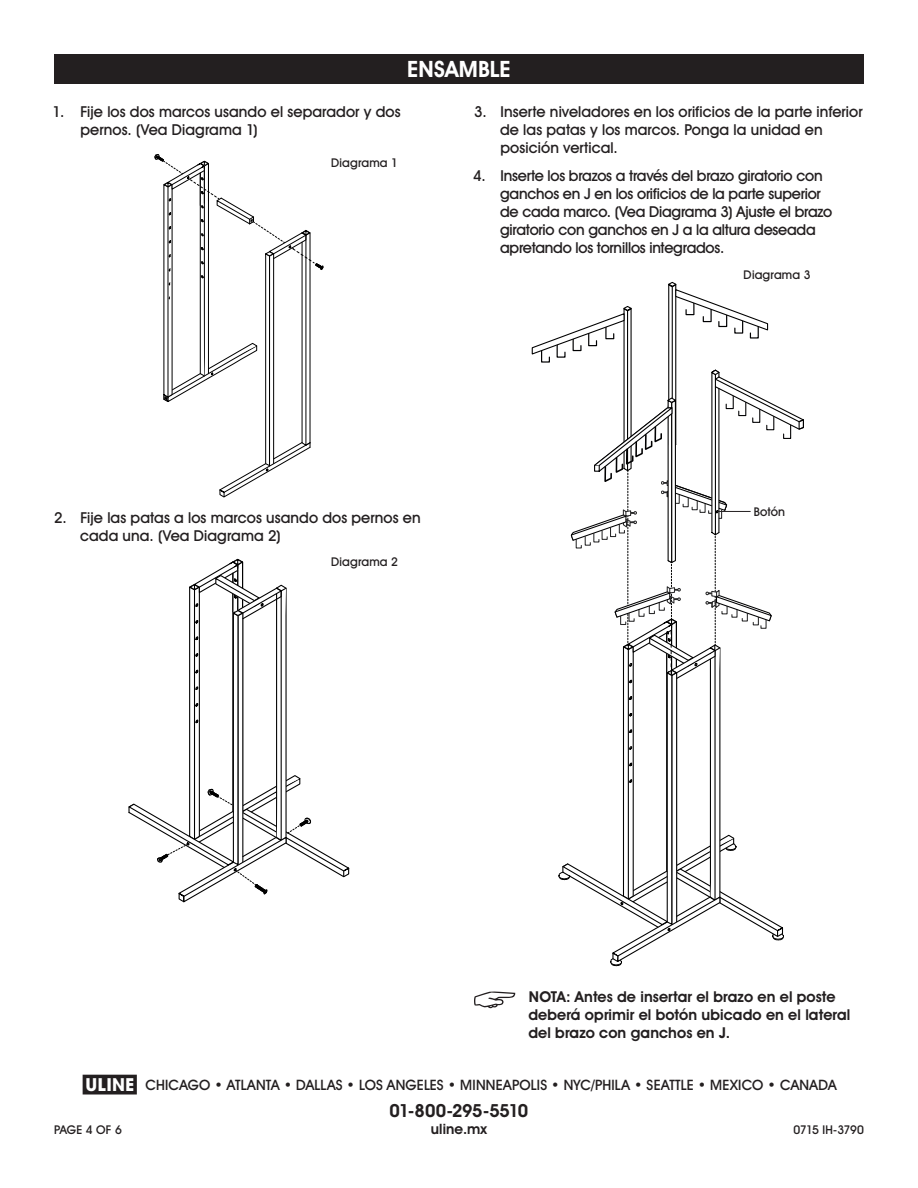
<style>
.page{position:relative;width:918px;height:1188px;background:#fff}
.page>*{position:absolute;margin:0;border:0;box-sizing:border-box;transform-origin:0 0}
._2_HEADING_REVERSE{font:700 22.5px "Uline Two Knine";letter-spacing:.01em;color:#fff}
.USA_Footer_Phone{font:700 18px "Uline Two Knine";letter-spacing:-.025em;color:#231f20}
.t1{font:15px/18px "Uline Two Knine";letter-spacing:-.01em;color:#231f20}
._1_BODY_ALERT{font:700 15px/18px "Uline Two Knine";letter-spacing:.005em;color:#231f20}
.USA_Cities_Footer{font:14.25px "Uline Two Knine";letter-spacing:.01em;color:#231f20}
.USA_Footer_Website{font:700 14.25px "Uline Two Knine";letter-spacing:.01em;color:#231f20}
.FIGURE{font:12px "Uline Two Knine";letter-spacing:.015em;color:#231f20}
.FIGURE-2{font:12px "Uline Two Knine";letter-spacing:-.03em;color:#231f20}
.s1{font-size:18px}
</style>
<div class="page">
<div style="left:54px;top:54px;width:810px;height:30px;background:#231f20"></div>
<svg style="left:474px;top:991px;width:41px;height:17px"></svg>
<svg style="left:128px;top:558px;width:222px;height:345px"></svg>
<svg style="left:154px;top:154px;width:170px;height:344px"></svg>
<svg style="left:531px;top:281px;width:273px;height:686px"></svg>
<hr style="left:717px;top:511px;width:34px;height:1px;background:#231f20">
<p class="_2_HEADING_REVERSE" style="left:407px;top:56px;width:105px">ENSAMBLE</p>
<p class="t1" style="left:81px;top:102px;width:322px;text-indent:-28px">1. Fije los dos marcos usando el separador y dos pernos. (Vea Diagrama 1)</p>
<p class="FIGURE" style="left:331px;top:155px;width:68px">Diagrama 1</p>
<p class="t1" style="left:500px;top:102px;width:364px;text-indent:-26px">3. Inserte niveladores en los orificios de la parte inferior de las patas y los marcos. Ponga la unidad en posición vertical.</p>
<p class="t1" style="left:500px;top:167px;width:334px;text-indent:-27px">4. Inserte los brazos a través del brazo giratorio con ganchos en J en los orificios de la parte superior de cada marco. (Vea Diagrama 3) Ajuste el brazo giratorio con ganchos en J a la altura deseada apretando los tornillos integrados.</p>
<p class="FIGURE" style="left:744px;top:267px;width:68px">Diagrama 3</p>
<p class="t1" style="left:80px;top:509px;width:342px;text-indent:-26px">2. Fije las patas a los marcos usando dos pernos en cada una. (Vea Diagrama 2)</p>
<p class="FIGURE" style="left:331px;top:555px;width:68px">Diagrama 2</p>
<p class="FIGURE" style="left:754px;top:504px;width:33px">Botón</p>
<p class="_1_BODY_ALERT" style="left:528px;top:988px;width:324px">NOTA: Antes de insertar el brazo en el poste deberá oprimir el botón ubicado en el lateral del brazo con ganchos en J.</p>
<p class="USA_Cities_Footer" style="left:83px;top:1076px;width:755px"><span class="s1">π</span> CHICAGO • ATLANTA • DALLAS • LOS ANGELES • MINNEAPOLIS • NYC/PHILA • SEATTLE • MEXICO • CANADA</p>
<p class="USA_Footer_Phone" style="left:390px;top:1099px;width:140px">01-800-295-5510</p>
<p class="USA_Footer_Website" style="left:431px;top:1120px;width:58px">uline.mx</p>
<p class="FIGURE" style="left:54px;top:1122px;width:69px">PAGE 4 OF 6</p>
<p class="FIGURE-2" style="left:793px;top:1122px;width:72px">0715 IH-3790</p>
</div>
